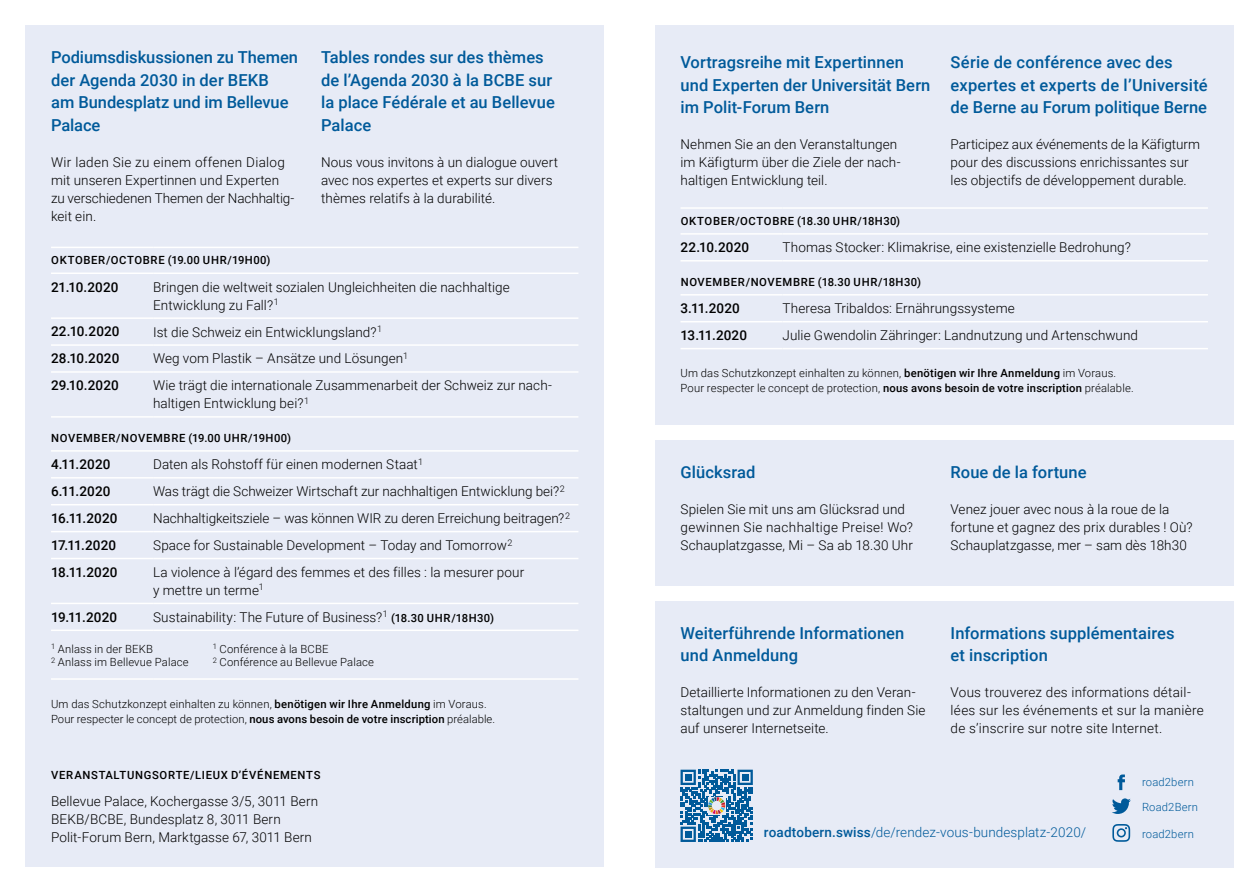
<style>
.page{position:relative;width:1259px;height:893px;background:#fff}
.page>*{position:absolute;margin:0;border:0;box-sizing:border-box;transform-origin:0 0}
.t1{font:500 16.5px/22.5px "Roboto";letter-spacing:.005em;color:#005a9a}
.t2{font:300 13.5px/18px "Roboto";letter-spacing:.005em;color:#000}
.t3{font:500 13.5px "Roboto";letter-spacing:.005em;color:#000}
.t4{font:300 13.5px "Roboto";letter-spacing:.005em;color:#005a9a}
.t5{font:300 11.25px/15px "Roboto";letter-spacing:.01em;color:#000}
.t6{font:500 11.25px "Roboto";letter-spacing:.06em;color:#000}
.t7{font:300 11.25px "Roboto";letter-spacing:.015em;color:#005a9a}
.s1{font-weight:500;font-size:11.25px}
.s2{font-weight:500}
</style>
<div class="page">
<div style="left:26px;top:26px;width:578px;height:841px;background:#e7ebf6"></div>
<hr style="left:51px;top:272px;width:102px;height:2px;background:#fff">
<hr style="left:153px;top:272px;width:425px;height:2px;background:#fff">
<hr style="left:51px;top:317px;width:102px;height:2px;background:#fff">
<hr style="left:153px;top:317px;width:425px;height:2px;background:#fff">
<hr style="left:51px;top:344px;width:102px;height:2px;background:#fff">
<hr style="left:153px;top:344px;width:425px;height:2px;background:#fff">
<hr style="left:51px;top:371px;width:102px;height:2px;background:#fff">
<hr style="left:153px;top:371px;width:425px;height:2px;background:#fff">
<hr style="left:51px;top:416px;width:102px;height:2px;background:#fff">
<hr style="left:153px;top:416px;width:425px;height:2px;background:#fff">
<hr style="left:51px;top:450px;width:102px;height:2px;background:#fff">
<hr style="left:153px;top:450px;width:425px;height:2px;background:#fff">
<hr style="left:51px;top:603px;width:102px;height:1px;background:#fff">
<hr style="left:153px;top:603px;width:425px;height:1px;background:#fff">
<hr style="left:51px;top:630px;width:102px;height:1px;background:#fff">
<hr style="left:153px;top:630px;width:425px;height:1px;background:#fff">
<hr style="left:51px;top:247px;width:102px;height:1px;background:#fff">
<hr style="left:153px;top:247px;width:425px;height:1px;background:#fff">
<hr style="left:51px;top:558px;width:102px;height:1px;background:#fff">
<hr style="left:153px;top:558px;width:425px;height:1px;background:#fff">
<hr style="left:51px;top:504px;width:102px;height:1px;background:#fff">
<hr style="left:153px;top:504px;width:425px;height:1px;background:#fff">
<hr style="left:51px;top:531px;width:102px;height:1px;background:#fff">
<hr style="left:153px;top:531px;width:425px;height:1px;background:#fff">
<hr style="left:51px;top:477px;width:102px;height:2px;background:#fff">
<hr style="left:153px;top:477px;width:425px;height:2px;background:#fff">
<hr style="left:51px;top:678px;width:102px;height:2px;background:#fff">
<hr style="left:153px;top:678px;width:425px;height:2px;background:#fff">
<div style="left:655px;top:26px;width:578px;height:399px;background:#e7ebf6"></div>
<div style="left:655px;top:601px;width:578px;height:266px;background:#e7ebf6"></div>
<div style="left:655px;top:440px;width:578px;height:146px;background:#e7ebf6"></div>
<svg style="left:1117px;top:774px;width:8px;height:16px"></svg>
<svg style="left:1112px;top:798px;width:19px;height:16px"></svg>
<svg style="left:1112px;top:824px;width:18px;height:18px"></svg>
<hr style="left:680px;top:233px;width:102px;height:2px;background:#fff">
<hr style="left:782px;top:233px;width:426px;height:2px;background:#fff">
<hr style="left:680px;top:260px;width:102px;height:2px;background:#fff">
<hr style="left:782px;top:260px;width:426px;height:2px;background:#fff">
<hr style="left:680px;top:294px;width:102px;height:2px;background:#fff">
<hr style="left:782px;top:294px;width:426px;height:2px;background:#fff">
<hr style="left:680px;top:321px;width:102px;height:1px;background:#fff">
<hr style="left:782px;top:321px;width:426px;height:1px;background:#fff">
<hr style="left:680px;top:348px;width:102px;height:1px;background:#fff">
<hr style="left:782px;top:348px;width:426px;height:1px;background:#fff">
<hr style="left:680px;top:207px;width:102px;height:2px;background:#fff">
<hr style="left:782px;top:207px;width:426px;height:2px;background:#fff">
<svg style="left:680px;top:770px;width:73px;height:72px"></svg>
<p class="t1" style="left:51px;top:46px;width:249px">Podiumsdiskussionen zu Themen der Agenda 2030 in der BEKB<br>am Bundesplatz und im Bellevue<br>Palace</p>
<p class="t2" style="left:51px;top:153px;width:245px">Wir laden Sie zu einem offenen Dialog mit unseren Expertinnen und Experten zu verschiedenen Themen der Nachhaltig&shy;keit ein.</p>
<p class="t1" style="left:321px;top:46px;width:235px">Tables rondes sur des thèmes de l’Agenda 2030 à la BCBE sur la place Fédérale et au Bellevue<br>Palace</p>
<p class="t2" style="left:321px;top:153px;width:238px">Nous vous invitons à un dialogue ouvert avec nos expertes et experts sur divers thèmes relatifs à la durabilité.</p>
<p class="t6" style="left:51px;top:252px;width:221px">OKTOBER/OCTOBRE (19.00 UHR/19H00)</p>
<p class="t3" style="left:51px;top:277px;width:69px">21.10.2020</p>
<p class="t2" style="left:153px;top:277px;width:358px">Bringen die weltweit sozialen Ungleichheiten die nachhaltige<br>Entwicklung zu Fall?<sup>1</sup></p>
<p class="t3" style="left:51px;top:322px;width:70px">22.10.2020</p>
<p class="t2" style="left:153px;top:322px;width:231px">Ist die Schweiz ein Entwicklungsland?<sup>1</sup></p>
<p class="t3" style="left:51px;top:349px;width:70px">28.10.2020</p>
<p class="t2" style="left:153px;top:349px;width:256px">Weg vom Plastik – Ansätze und Lösungen<sup>1</sup></p>
<p class="t3" style="left:51px;top:376px;width:69px">29.10.2020</p>
<p class="t2" style="left:153px;top:376px;width:400px">Wie trägt die internationale Zusammenarbeit der Schweiz zur nach&shy;haltigen Entwicklung bei?<sup>1</sup></p>
<p class="t6" style="left:51px;top:430px;width:241px">NOVEMBER/NOVEMBRE (19.00 UHR/19H00)</p>
<p class="t3" style="left:51px;top:455px;width:61px">4.11.2020</p>
<p class="t2" style="left:153px;top:455px;width:271px">Daten als Rohstoff für einen modernen Staat<sup>1</sup></p>
<p class="t3" style="left:51px;top:482px;width:61px">6.11.2020</p>
<p class="t2" style="left:153px;top:482px;width:413px">Was trägt die Schweizer Wirtschaft zur nachhaltigen Entwicklung bei?<sup>2</sup></p>
<p class="t3" style="left:51px;top:509px;width:68px">16.11.2020</p>
<p class="t2" style="left:153px;top:509px;width:418px">Nachhaltigkeitsziele – was können WIR zu deren Erreichung beitragen?<sup>2</sup></p>
<p class="t3" style="left:51px;top:536px;width:67px">17.11.2020</p>
<p class="t2" style="left:153px;top:536px;width:361px">Space for Sustainable Development – Today and Tomorrow<sup>2</sup></p>
<p class="t3" style="left:51px;top:563px;width:68px">18.11.2020</p>
<p class="t2" style="left:153px;top:563px;width:373px">La violence à l’égard des femmes et des filles : la mesurer pour y mettre un terme<sup>1</sup></p>
<p class="t3" style="left:51px;top:608px;width:68px">19.11.2020</p>
<p class="t2" style="left:153px;top:607px;width:342px">Sustainability: The Future of Business?<sup>1</sup> <span class="s1">(18.30 UHR/18H30)</span></p>
<p class="t5" style="left:51px;top:641px;width:104px"><sup>1</sup> Anlass in der BEKB</p>
<p class="t5" style="left:213px;top:641px;width:117px"><sup>1</sup> Conférence à la BCBE</p>
<p class="t5" style="left:51px;top:654px;width:139px"><sup>2</sup> Anlass im Bellevue Palace</p>
<p class="t5" style="left:213px;top:654px;width:163px"><sup>2</sup> Conférence au Bellevue Palace</p>
<p class="t5" style="left:51px;top:696px;width:445px">Um das Schutzkonzept einhalten zu können, <span class="s2">benötigen wir Ihre Anmeldung</span> im Voraus.<br>Pour respecter le concept de protection, <span class="s2">nous avons besoin de votre inscription</span> préalable.</p>
<p class="t6" style="left:51px;top:767px;width:271px">VERANSTALTUNGSORTE/LIEUX D’ÉVÉNEMENTS</p>
<p class="t2" style="left:51px;top:792px;width:268px">Bellevue Palace, Kochergasse 3/5, 3011 Bern<br>BEKB/BCBE, Bundesplatz 8, 3011 Bern<br>Polit-Forum Bern, Marktgasse 67, 3011 Bern</p>
<p class="t1" style="left:680px;top:51px;width:251px">Vortragsreihe mit Expertinnen und Experten der Universität Bern im Polit-Forum Bern</p>
<p class="t2" style="left:680px;top:135px;width:222px">Nehmen Sie an den Veranstaltungen im Käfigturm über die Ziele der nach&shy;haltigen Entwicklung teil.</p>
<p class="t1" style="left:950px;top:51px;width:259px">Série de conférence avec des expertes et experts de l’Université de Berne au Forum politique Berne</p>
<p class="t2" style="left:950px;top:135px;width:251px">Participez aux événements de la Käfigturm pour des discussions enrichissantes sur les objectifs de développement durable.</p>
<p class="t6" style="left:681px;top:213px;width:221px">OKTOBER/OCTOBRE (18.30 UHR/18H30)</p>
<p class="t3" style="left:680px;top:238px;width:70px">22.10.2020</p>
<p class="t2" style="left:782px;top:238px;width:350px">Thomas Stocker: Klimakrise, eine existenzielle Bedrohung?</p>
<p class="t6" style="left:681px;top:274px;width:242px">NOVEMBER/NOVEMBRE (18.30 UHR/18H30)</p>
<p class="t3" style="left:680px;top:299px;width:61px">3.11.2020</p>
<p class="t2" style="left:782px;top:299px;width:234px">Theresa Tribaldos: Ernährungssysteme</p>
<p class="t3" style="left:680px;top:326px;width:68px">13.11.2020</p>
<p class="t2" style="left:782px;top:326px;width:357px">Julie Gwendolin Zähringer: Landnutzung und Artenschwund</p>
<p class="t5" style="left:680px;top:365px;width:455px">Um das Schutzkonzept einhalten zu können, <span class="s2">benötigen wir Ihre Anmeldung</span> im Voraus.<br>Pour respecter le concept de protection, <span class="s2">nous avons besoin de votre inscription</span> préalable.</p>
<p class="t1" style="left:680px;top:460px;width:77px">Glücksrad</p>
<p class="t2" style="left:680px;top:500px;width:234px">Spielen Sie mit uns am Glücksrad und gewinnen Sie nachhaltige Preise! Wo?<br>Schauplatzgasse, Mi – Sa ab 18.30 Uhr</p>
<p class="t1" style="left:950px;top:460px;width:137px">Roue de la fortune</p>
<p class="t2" style="left:950px;top:500px;width:243px">Venez jouer avec nous à la roue de la fortune et gagnez des prix durables ! Où?<br>Schauplatzgasse, mer – sam dès 18h30</p>
<p class="t1" style="left:680px;top:621px;width:225px">Weiterführende Informationen und Anmeldung</p>
<p class="t2" style="left:680px;top:683px;width:246px">Detaillierte Informationen zu den Veran&shy;staltungen und zur Anmeldung finden Sie auf unserer Internetseite.</p>
<p class="t1" style="left:950px;top:621px;width:225px">Informations supplémentaires et inscription</p>
<p class="t2" style="left:950px;top:683px;width:255px">Vous trouverez des informations détail&shy;lées sur les événements et sur la manière de s’inscrire sur notre site Internet.</p>
<p class="t7" style="left:1142px;top:774px;width:53px">road2bern</p>
<p class="t7" style="left:1142px;top:799px;width:57px">Road2Bern</p>
<p class="t4" style="left:764px;top:823px;width:324px"><span class="s2">roadtobern.swiss</span>/de/rendez-vous-bundesplatz-2020/</p>
<p class="t7" style="left:1142px;top:826px;width:53px">road2bern</p>
</div>
